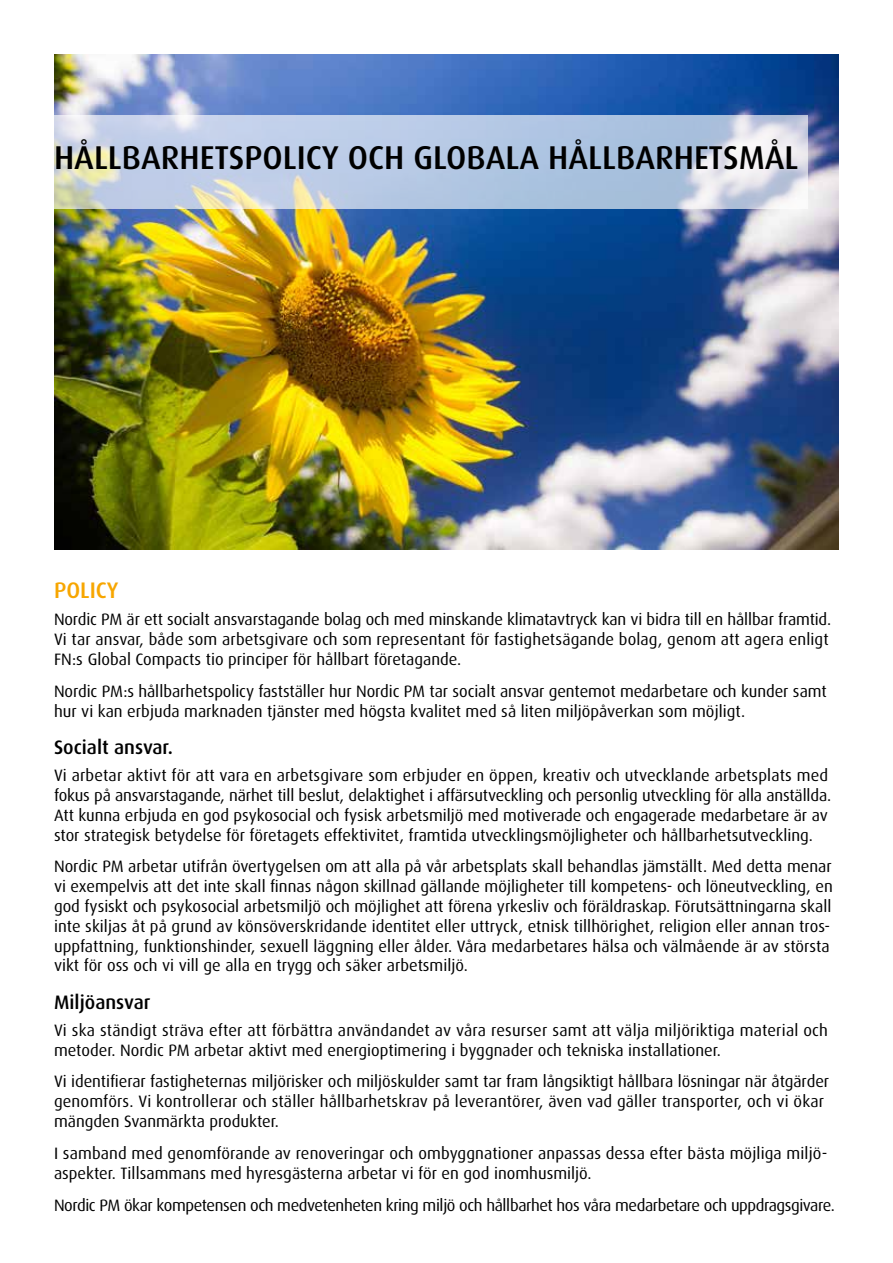
<style>
.page{position:relative;width:893px;height:1263px;background:#fff}
.page>*{position:absolute;margin:0;border:0;box-sizing:border-box;transform-origin:0 0}
.t1{font:500 33px "Dax";color:#000}
.t2{font:500 22.5px "Dax";color:#f7a600}
.t3{font:500 19.5px "Dax";color:#000}
.t4{font:16.5px/19.8px "Dax OT";color:#000}
.t5{font:16.5px "Dax OT";letter-spacing:-.025em;color:#000}
</style>
<div class="page">
<img style="left:54px;top:54px;width:785px;height:495px">
<svg style="left:54px;top:115px;width:754px;height:93px;background:#bfcde2"></svg>
<h1 class="t1" style="left:54px;top:139px;width:746px">HÅLLBARHETSPOLICY OCH GLOBALA HÅLLBARHETSMÅL</h1>
<h2 class="t2" style="left:54px;top:578px;width:66px">POLICY</h2>
<p class="t4" style="left:54px;top:607px;width:779px">Nordic PM är ett socialt ansvarstagande bolag och med minskande klimatavtryck kan vi bidra till en hållbar framtid.<br>Vi tar ansvar, både som arbetsgivare och som representant för fastighetsägande bolag, genom att agera enligt<br>FN:s Global Compacts tio principer för hållbart företagande.</p>
<p class="t4" style="left:54px;top:678px;width:774px">Nordic PM:s hållbarhetspolicy fastställer hur Nordic PM tar socialt ansvar gentemot medarbetare och kunder samt hur vi kan erbjuda marknaden tjänster med högsta kvalitet med så liten miljöpåverkan som möjligt.</p>
<p class="t3" style="left:54px;top:736px;width:120px">Socialt ansvar.</p>
<p class="t4" style="left:54px;top:762px;width:779px">Vi arbetar aktivt för att vara en arbetsgivare som erbjuder en öppen, kreativ och utvecklande arbetsplats med fokus på ansvarstagande, närhet till beslut, delaktighet i affärsutveckling och personlig utveckling för alla anställda.<br>Att kunna erbjuda en god psykosocial och fysisk arbetsmiljö med motiverade och engagerade medarbetare är av stor strategisk betydelse för företagets effektivitet, framtida utvecklingsmöjligheter och hållbarhetsutveckling.</p>
<p class="t4" style="left:54px;top:854px;width:780px">Nordic PM arbetar utifrån övertygelsen om att alla på vår arbetsplats skall behandlas jämställt. Med detta menar vi exempelvis att det inte skall finnas någon skillnad gällande möjligheter till kompetens- och löneutveckling, en god fysiskt och psykosocial arbetsmiljö och möjlighet att förena yrkesliv och föräldraskap. Förutsättningarna skall inte skiljas åt på grund av könsöverskridande identitet eller uttryck, etnisk tillhörighet, religion eller annan tros&shy;uppfattning, funktionshinder, sexuell läggning eller ålder. Våra medarbetares hälsa och välmående är av största vikt för oss och vi vill ge alla en trygg och säker arbetsmiljö.</p>
<p class="t3" style="left:54px;top:991px;width:98px">Miljöansvar</p>
<p class="t4" style="left:54px;top:1017px;width:775px">Vi ska ständigt sträva efter att förbättra användandet av våra resurser samt att välja miljöriktiga material och metoder. Nordic PM arbetar aktivt med energioptimering i byggnader och tekniska installationer.</p>
<p class="t4" style="left:54px;top:1069px;width:777px">Vi identifierar fastigheternas miljörisker och miljöskulder samt tar fram långsiktigt hållbara lösningar när åtgärder genomförs. Vi kontrollerar och ställer hållbarhetskrav på leverantörer, även vad gäller transporter, och vi ökar mängden Svanmärkta produkter.</p>
<p class="t4" style="left:54px;top:1140px;width:775px">I samband med genomförande av renoveringar och ombyggnationer anpassas dessa efter bästa möjliga miljö&shy;aspekter. Tillsammans med hyresgästerna arbetar vi för en god inomhusmiljö.</p>
<p class="t5" style="left:54px;top:1189px;width:782px">Nordic PM ökar kompetensen och medvetenheten kring miljö och hållbarhet hos våra medarbetare och uppdragsgivare.</p>
</div>
